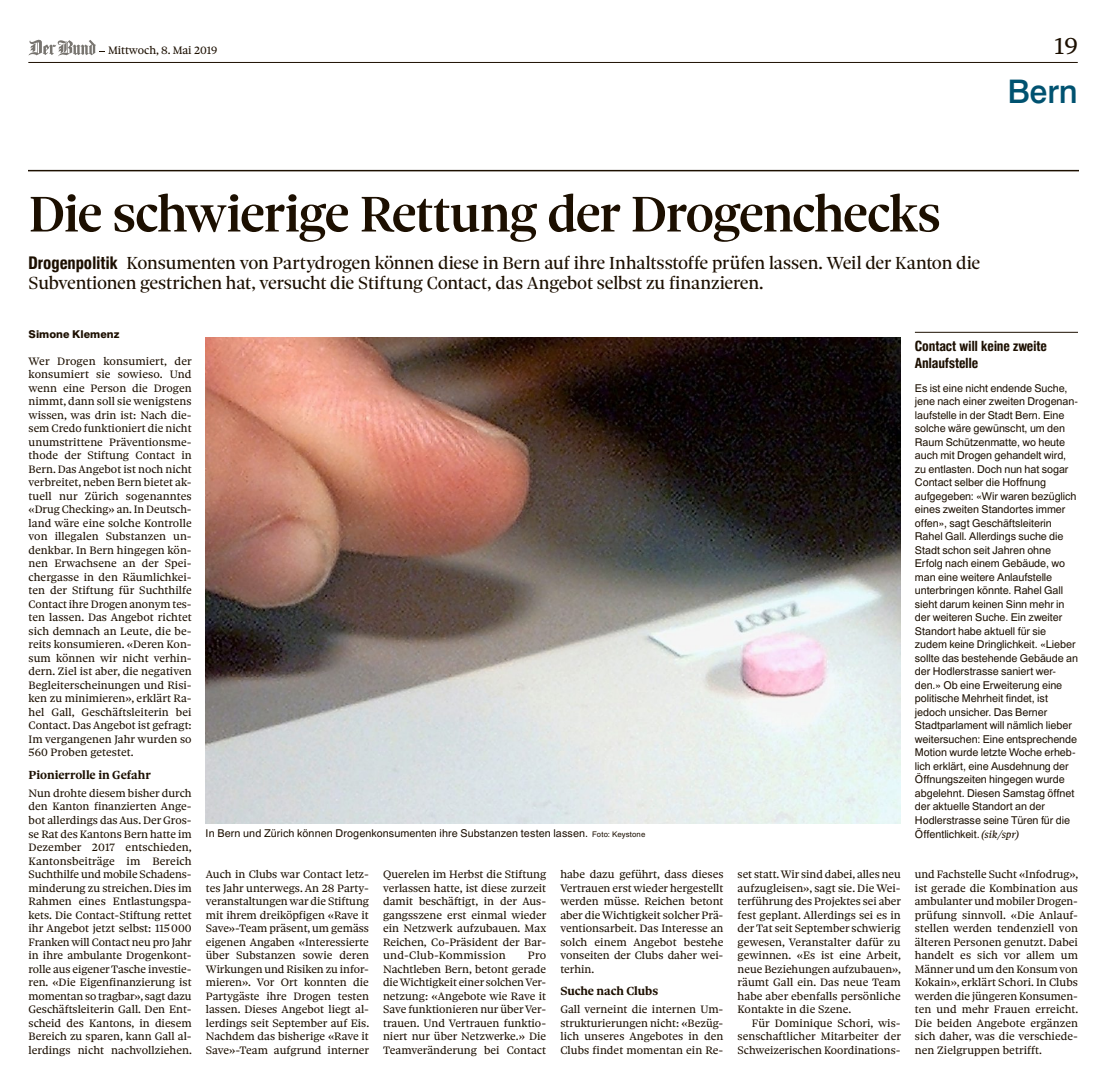
<style>
.page{position:relative;width:1115px;height:1067px;background:#fff}
.page>*{position:absolute;margin:0;border:0;box-sizing:border-box;transform-origin:0 0}
.t1{font:53.75px "Sole Serif Headline Medium OV AXZNNH";letter-spacing:-.025em;color:#1c0f00}
.t2{font:32.5px "Newhouse DT Medium OV AXZNND";color:#005270}
.t3{font:25px "Sole Serif Text Regular OV AXZNNC";color:#1c0f00}
.t4{font:18.75px/20px "Sole Serif Headline Regular OV AXZNNJ";letter-spacing:-.01em;color:#1c0f00}
.t5{font:14.12px/16.2px "Newhouse DT Cond Ext Bold OV AXZNNI";letter-spacing:-.015em;color:#1c0f00}
.t6{font:12.5px "Sole Serif Text Bold OV AXZNNG";letter-spacing:-.005em;color:#1c0f00}
.t7{font:11.5px/13.5px "Sole Serif Text Regular OV AXZNNC";color:#1c0f00;text-align:justify}
.t8{font:10.75px/13.5px "Newhouse DT Regular OV AXZNNE";letter-spacing:-.005em;color:#1c0f00}
.t9{font:10.75px "Newhouse DT Extra Bold OV AXZNNF";color:#1c0f00}
.s1{font-family:"Newhouse DT Cond Ext Bold OV AXZNNI";font-size:17.5px}
.s2{font-size:7.75px}
.s3{font-family:"Sole Serif Text Regular It OV AXZNNK"}
</style>
<div class="page">
<hr style="left:28px;top:62px;width:1049px;height:1px;background:#1c0f00">
<svg style="left:28px;top:40px;width:77px;height:16px"></svg>
<hr style="left:29px;top:170px;width:1048px;height:1px;background:#1c0f00">
<img style="left:206px;top:337px;width:694px;height:486px">
<hr style="left:914px;top:332px;width:163px;height:1px;background:#1c0f00">
<p class="t7" style="left:108px;top:43px;width:111px">Mittwoch, 8. Mai 2019</p>
<h3 class="t3" style="left:1054px;top:31px;width:25px">19</h3>
<h2 class="t2" style="left:1007px;top:72px;width:72px">Bern</h2>
<h1 class="t1" style="left:29px;top:181px;width:913px">Die schwierige Rettung der Drogenchecks</h1>
<h3 class="t4" style="left:29px;top:253px;width:953px"><span class="s1">Drogenpolitik</span> Konsumenten von Partydrogen können diese in Bern auf ihre Inhaltsstoffe prüfen lassen. Weil der Kanton die<br>Subventionen gestrichen hat, versucht die Stiftung Contact, das Angebot selbst zu finanzieren.</h3>
<p class="t9" style="left:29px;top:327px;width:92px">Simone Klemenz</p>
<p class="t7" style="left:29px;top:354px;width:165px">Wer Drogen konsumiert, der konsumiert sie sowieso. Und wenn eine Person die Drogen nimmt, dann soll sie wenigstens wissen, was drin ist: Nach die&shy;sem Credo funktioniert die nicht unumstrittene Präventionsme&shy;thode der Stiftung Contact in Bern. DasAngebot ist noch nicht verbreitet, neben Bern bietet ak&shy;tuell nur Zürich sogenanntes «Drug Checking» an.In Deutsch&shy;land wäre eine solche Kontrolle von illegalen Substanzen un&shy;denkbar. In Bern hingegen kön&shy;nen Erwachsene an der Spei&shy;chergasse in den Räumlichkei&shy;ten der Stiftung für Suchthilfe Contact ihre Drogen anonym tes&shy;ten lassen. Das Angebot richtet sich demnach an Leute, die be&shy;reits konsumieren. «Deren Kon&shy;sum können wir nicht verhin&shy;dern. Ziel ist aber, die negativen Begleiterscheinungen und Risi&shy;ken zu minimieren», erklärt Ra&shy;hel Gall, Geschäftsleiterin bei Contact. DasAngebot ist gefragt:<br>Im vergangenen Jahr wurden so 560 Proben getestet.</p>
<p class="t6" style="left:29px;top:767px;width:124px">Pionierrolle in Gefahr</p>
<p class="t7" style="left:29px;top:786px;width:165px">Nun drohte diesem bisher durch den Kanton finanzierten Ange&shy;bot allerdings dasAus. Der Gros&shy;se Rat des Kantons Bern hatte im Dezember 2017 entschieden, Kantonsbeiträge im Bereich Suchthilfe und mobile Schadens&shy;minderung zu streichen.Dies im Rahmen eines Entlastungspa&shy;kets. Die Contact-Stiftung rettet ihr Angebot jetzt selbst: 115000<br>Frankenwill Contact neu pro Jahr in ihre ambulante Drogenkont&shy;rolle aus eigenerTasche investie&shy;ren. «Die Eigenfinanzierung ist momentan so tragbar», sagt dazu Geschäftsleiterin Gall. Den Ent&shy;scheid des Kantons, in diesem Bereich zu sparen, kann Gall al&shy;lerdings nicht nachvollziehen.</p>
<p class="t8" style="left:206px;top:826px;width:441px">In Bern und Zürich können Drogenkonsumenten ihre Substanzen testen lassen. <span class="s2">Foto: Keystone</span></p>
<p class="t7" style="left:206px;top:867px;width:165px">Auch in Clubs war Contact letz&shy;tes Jahr unterwegs. An 28 Party&shy;veranstaltungenwar die Stiftung mit ihrem dreiköpfigen «Rave it Save»-Team präsent, um gemäss eigenen Angaben «Interessierte über Substanzen sowie deren Wirkungen und Risiken zu infor&shy;mieren». Vor Ort konnten die Partygäste ihre Drogen testen lassen. Dieses Angebot liegt al&shy;lerdings seit September auf Eis.<br>Nachdem das bisherige «Rave it Save»-Team aufgrund interner</p>
<p class="t7" style="left:383px;top:867px;width:165px">Querelen im Herbst die Stiftung verlassen hatte, ist diese zurzeit damit beschäftigt, in der Aus&shy;gangsszene erst einmal wieder ein Netzwerk aufzubauen. Max Reichen, Co-Präsident der Bar&shy;und-Club-Kommission</p>
<p class="t7" style="left:383px;top:948px;width:165px;text-indent:145px">Pro Nachtleben Bern, betont gerade dieWichtigkeit einer solchenVer&shy;netzung: «Angebote wie Rave it Save funktionieren nur überVer&shy;trauen. Und Vertrauen funktio&shy;niert nur über Netzwerke.» Die Teamveränderung bei Contact</p>
<p class="t7" style="left:560px;top:867px;width:165px">habe dazu geführt, dass dieses Vertrauen erst wieder hergestellt werden müsse. Reichen betont aber dieWichtigkeit solcher Prä&shy;ventionsarbeit. Das Interesse an solch einem Angebot bestehe vonseiten der Clubs daher wei&shy;terhin.</p>
<p class="t6" style="left:560px;top:983px;width:99px">Suche nach Clubs</p>
<p class="t7" style="left:560px;top:1002px;width:165px">Gall verneint die internen Um&shy;strukturierungen nicht: «Bezüg&shy;lich unseres Angebotes in den Clubs findet momentan ein Re-</p>
<p class="t7" style="left:737px;top:867px;width:165px">set statt.Wir sind dabei, alles neu aufzugleisen», sagt sie. Die Wei&shy;terführung des Projektes sei aber fest geplant. Allerdings sei es in derTat seit September schwierig gewesen, Veranstalter dafür zu gewinnen. «Es ist eine Arbeit, neue Beziehungen aufzubauen», räumt Gall ein. Das neue Team habe aber ebenfalls persönliche Kontakte in die Szene.</p>
<p class="t7" style="left:737px;top:1015px;width:165px;text-indent:14px">Für Dominique Schori, wis&shy;senschaftlicher Mitarbeiter der Schweizerischen Koordinations-</p>
<p class="t5" style="left:914px;top:338px;width:134px">Contact will keine zweite<br>Anlaufstelle</p>
<p class="t8" style="left:914px;top:381px;width:164px">Es ist eine nicht endende Suche, jene nach einer zweiten Drogenan&shy;laufstelle in der Stadt Bern. Eine solche wäre gewünscht, um den<br>Raum Schützenmatte, wo heute auch mit Drogen gehandelt wird, zu entlasten. Doch nun hat sogar<br>Contact selber die Hoffnung aufgegeben: «Wir waren bezüglich eines zweiten Standortes immer offen», sagt Geschäftsleiterin<br>Rahel Gall. Allerdings suche die<br>Stadt schon seit Jahren ohne<br>Erfolg nach einem Gebäude, wo man eine weitere Anlaufstelle unterbringen könnte. Rahel Gall sieht darum keinen Sinn mehr in der weiteren Suche. Ein zweiter<br>Standort habe aktuell für sie zudem keine Dringlichkeit. «Lieber sollte das bestehende Gebäude an der Hodlerstrasse saniert wer&shy;den.» Ob eine Erweiterung eine politische Mehrheit findet, ist jedoch unsicher. Das Berner<br>Stadtparlament will nämlich lieber weitersuchen: Eine entsprechende<br>Motion wurde letzte Woche erheb&shy;lich erklärt, eine Ausdehnung der<br>Öffnungszeiten hingegen wurde abgelehnt. Diesen Samstag öffnet der aktuelle Standort an der<br>Hodlerstrasse seine Türen für die<br>Öffentlichkeit. <span class="s3">(sik/spr)</span></p>
<p class="t7" style="left:914px;top:867px;width:165px">und Fachstelle Sucht «Infodrug», ist gerade die Kombination aus ambulanter und mobilerDrogen&shy;prüfung sinnvoll. «Die Anlauf&shy;stellen werden tendenziell von älteren Personen genutzt. Dabei handelt es sich vor allem um Männer und um den Konsumvon Kokain», erklärt Schori. In Clubs werden die jüngeren Konsumen&shy;ten und mehr Frauen erreicht.<br>Die beiden Angebote ergänzen sich daher, was die verschiede&shy;nen Zielgruppen betrifft.</p>
</div>
